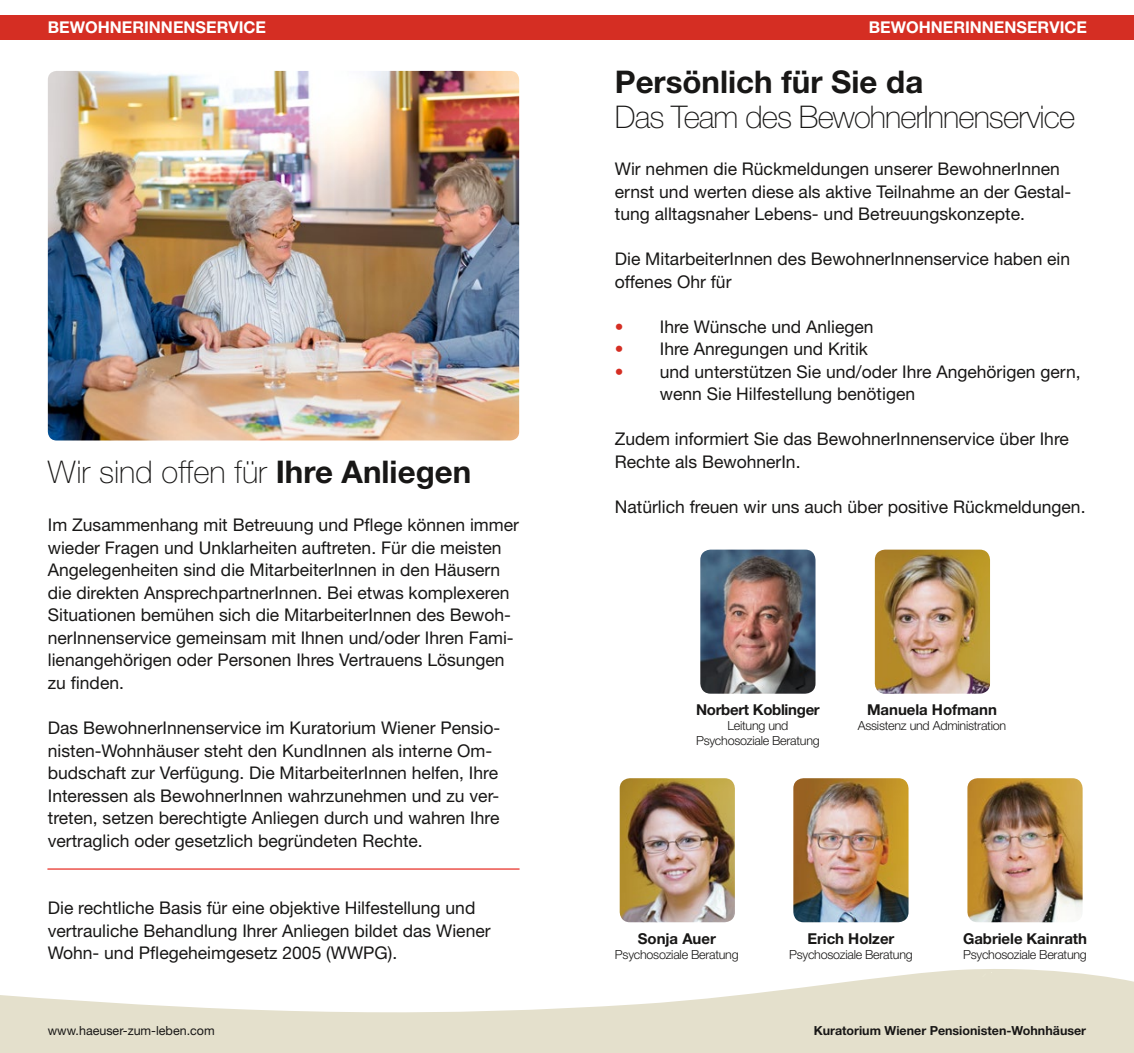
<style>
.page{position:relative;width:1134px;height:1053px;background:#fff}
.page>*{position:absolute;margin:0;border:0;box-sizing:border-box;transform-origin:0 0}
.t1{font:100 31.25px "Helvetica Neue LT Std";letter-spacing:-.03em;color:#181716}
.t2{font:100 31.25px "Helvetica Neue LT Std";color:#181716}
.t3{font:700 31.25px "Helvetica Neue LT Std";color:#181716}
.t4{font:17.5px/22.5px "Helvetica Neue LT Std";color:#181716}
.t5{font:700 16.25px "Helvetica Neue LT Std";color:#fff}
.t6{font:700 15px "Helvetica Neue LT Std";letter-spacing:-.005em;color:#181716}
.t7{font:300 12.5px/15px "Helvetica Neue LT Std";letter-spacing:-.02em;color:#181716;text-align:center}
.t8{font:700 12.5px "Helvetica Neue LT Std";color:#181716}
.t9{font:12.5px "Helvetica Neue LT Std";color:#181716}
.s1{font-weight:700}
.s2{color:#d52e23}
</style>
<div class="page">
<svg style="left:0;top:969px;width:1134px;height:83px;fill:#e4e0cc"></svg>
<img style="left:48px;top:71px;width:471px;height:369px">
<img style="left:793px;top:778px;width:115px;height:144px">
<img style="left:967px;top:778px;width:115px;height:144px">
<div style="left:0;top:15px;width:1134px;height:25px;background:#d52e23"></div>
<img style="left:875px;top:549px;width:115px;height:144px">
<svg style="left:982px;top:971px;width:11px;height:6px"></svg>
<img style="left:620px;top:778px;width:115px;height:144px">
<img style="left:700px;top:549px;width:115px;height:144px">
<hr style="left:48px;top:868px;width:471px;height:1px;background:#e73027">
<p class="t5" style="left:48px;top:17px;width:220px">BEWOHNERINNENSERVICE</p>
<p class="t5" style="left:869px;top:17px;width:220px">BEWOHNERINNENSERVICE</p>
<h1 class="t2" style="left:48px;top:454px;width:425px">Wir sind offen für <span class="s1">Ihre Anliegen</span></h1>
<p class="t4" style="left:48px;top:513px;width:473px">Im Zusammenhang mit Betreuung und Pflege können immer wieder Fragen und Unklarheiten auftreten. Für die meisten Angelegenheiten sind die MitarbeiterInnen in den Häusern die direkten AnsprechpartnerInnen. Bei etwas komplexeren Situationen bemühen sich die MitarbeiterInnen des Bewoh&shy;nerInnenservice gemeinsam mit Ihnen und/oder Ihren Fami&shy;lienangehörigen oder Personen Ihres Vertrauens Lösungen zu finden.</p>
<p class="t4" style="left:48px;top:716px;width:454px">Das BewohnerInnenservice im Kuratorium Wiener Pensio&shy;nisten-Wohnhäuser steht den KundInnen als interne Om&shy;budschaft zur Verfügung. Die MitarbeiterInnen helfen, Ihre Interessen als BewohnerInnen wahrzunehmen und zu ver&shy;treten, setzen berechtigte Anliegen durch und wahren Ihre vertraglich oder gesetzlich begründeten Rechte.</p>
<p class="t4" style="left:48px;top:896px;width:444px">Die rechtliche Basis für eine objektive Hilfestellung und vertrauliche Behandlung Ihrer Anliegen bildet das Wiener<br>Wohn- und Pflegeheimgesetz 2005 (WWPG).</p>
<h1 class="t3" style="left:615px;top:63px;width:310px">Persönlich für Sie da</h1>
<h1 class="t1" style="left:615px;top:99px;width:462px">Das Team des BewohnerInnenservice</h1>
<p class="t4" style="left:615px;top:157px;width:458px">Wir nehmen die Rückmeldungen unserer BewohnerInnen ernst und werten diese als aktive Teilnahme an der Gestal&shy;tung alltagsnaher Lebens- und Betreuungskonzepte.</p>
<p class="t4" style="left:615px;top:247px;width:457px">Die MitarbeiterInnen des BewohnerInnenservice haben ein offenes Ohr für</p>
<p class="t4" style="left:615px;top:315px;width:260px"><span class="s2">•</span> Ihre Wünsche und Anliegen</p>
<p class="t4" style="left:615px;top:338px;width:255px"><span class="s2">•</span> Ihre Anregungen und Kritik</p>
<p class="t4" style="left:660px;top:360px;width:422px;text-indent:-45px"><span class="s2">•</span> und unterstützen Sie und/oder Ihre Angehörigen gern, wenn Sie Hilfestellung benötigen</p>
<p class="t4" style="left:615px;top:428px;width:456px">Zudem informiert Sie das BewohnerInnenservice über Ihre<br>Rechte als BewohnerIn.</p>
<p class="t4" style="left:615px;top:495px;width:472px">Natürlich freuen wir uns auch über positive Rückmeldungen.</p>
<p class="t6" style="left:696px;top:700px;width:125px">Norbert Koblinger</p>
<p class="t7" style="left:696px;top:717px;width:125px">Leitung und<br>Psychosoziale Beratung</p>
<p class="t6" style="left:867px;top:700px;width:131px">Manuela Hofmann</p>
<p class="t7" style="left:858px;top:717px;width:150px">Assistenz und Administration</p>
<p class="t6" style="left:638px;top:928px;width:79px">Sonja Auer</p>
<p class="t7" style="left:615px;top:946px;width:125px">Psychosoziale Beratung</p>
<p class="t6" style="left:807px;top:928px;width:88px">Erich Holzer</p>
<p class="t7" style="left:789px;top:946px;width:125px">Psychosoziale Beratung</p>
<p class="t6" style="left:963px;top:928px;width:126px">Gabriele Kainrath</p>
<p class="t7" style="left:963px;top:946px;width:125px">Psychosoziale Beratung</p>
<p class="t9" style="left:48px;top:1023px;width:168px">www.haeuser-zum-leben.com</p>
<p class="t8" style="left:814px;top:1022px;width:274px">Kuratorium Wiener Pensionisten-Wohnhäuser</p>
</div>
